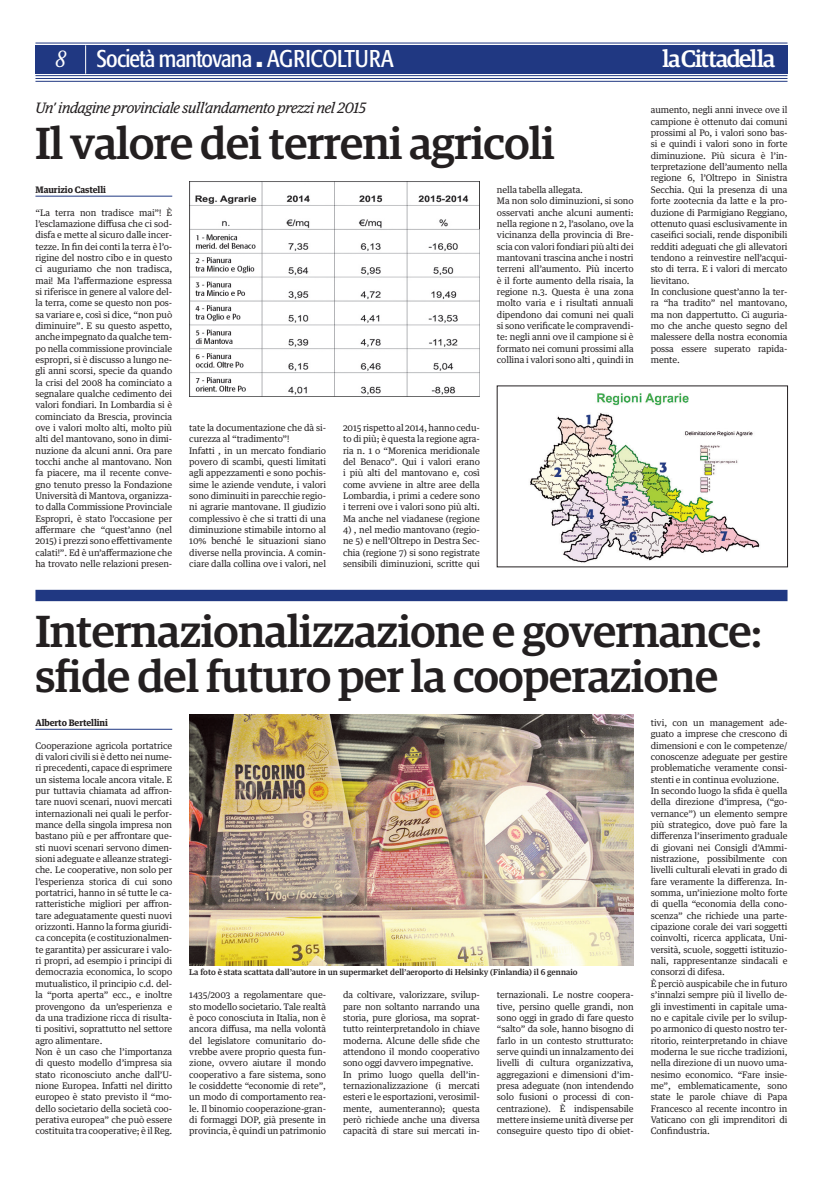
<style>
.page{position:relative;width:823px;height:1191px;background:#fff}
.page>*{position:absolute;margin:0;border:0;box-sizing:border-box;transform-origin:0 0}
.t1{font:500 45px/45.4px "Guardian Egyp";letter-spacing:-.01em;color:#231f20}
.t2{font:condensed 24px "Formata";letter-spacing:-.03em;color:#fff}
.t3{font:500 24px "Guardian Egyp";letter-spacing:-.04em;color:#fff}
.t4{font:24px "Garamond BE Italic Os F";color:#fff}
.t5{font:italic 15px "Guardian Egyp";letter-spacing:-.01em;color:#231f20}
.t6{font:9px/11.3px "Guardian Text Egyp";letter-spacing:-.01em;color:#231f20}
.t7{font:700 9px "Guardian Text Egyp";letter-spacing:-.01em;color:#231f20}
.t8{font:500 8px "Guardian Text Egyp";color:#231f20}
</style>
<div class="page">
<div style="left:35px;top:45px;width:752px;height:29px;background:#203882"></div>
<hr style="left:35px;top:43px;width:752px;height:1px;background:#203882">
<hr style="left:35px;top:75px;width:752px;height:1px;background:#203882">
<hr style="left:35px;top:78px;width:752px;height:1px;background:#203882">
<hr style="left:35px;top:81px;width:752px;height:1px;background:#203882">
<svg style="left:85px;top:45px;width:1px;height:29px"></svg>
<div style="left:35px;top:590px;width:752px;height:11px;background:#203882"></div>
<hr style="left:35px;top:196px;width:137px;height:1px;background:#203882">
<img style="left:189px;top:181px;width:290px;height:216px">
<hr style="left:35px;top:729px;width:137px;height:1px;background:#203882">
<img style="left:189px;top:714px;width:444px;height:252px">
<img style="left:530px;top:393px;width:230px;height:170px">
<h2 class="t4" style="left:55px;top:45px;width:12px">8</h2>
<h2 class="t2" style="left:96px;top:44px;width:298px">Società mantovana ▪ AGRICOLTURA</h2>
<h2 class="t3" style="left:662px;top:41px;width:114px">laCittadella</h2>
<h3 class="t5" style="left:35px;top:98px;width:332px">Un’ indagine provinciale sull’andamento prezzi nel 2015</h3>
<h1 class="t1" style="left:35px;top:117px;width:520px">Il valore dei terreni agricoli</h1>
<p class="t7" style="left:35px;top:182px;width:72px">Maurizio Castelli</p>
<p class="t6" style="left:35px;top:206px;width:138px;text-align:justify">“La terra non tradisce mai”! È l’esclamazione diffusa che ci sod&shy;disfa e mette al sicuro dalle incer&shy;tezze. In fin dei conti la terra è l’o&shy;rigine del nostro cibo e in questo ci auguriamo che non tradisca, mai! Ma l’affermazione espressa si riferisce in genere al valore del&shy;la terra, come se questo non pos&shy;sa variare e, così si dice, “non può diminuire”. E su questo aspetto, anche impegnato da qualche tem&shy;po nella commissione provinciale espropri, si è discusso a lungo ne&shy;gli anni scorsi, specie da quando la crisi del 2008 ha cominciato a segnalare qualche cedimento dei valori fondiari. In Lombardia si è cominciato da Brescia, provincia ove i valori molto alti, molto più alti del mantovano, sono in dimi&shy;nuzione da alcuni anni. Ora pare tocchi anche al mantovano. Non fa piacere, ma il recente conve&shy;gno tenuto presso la Fondazione Università di Mantova, organizza&shy;to dalla Commissione Provinciale Espropri, è stato l’occasione per affermare che “quest’anno (nel 2015) i prezzi sono effettivamente calati!”. Ed è un’affermazione che ha trovato nelle relazioni presen-</p>
<p class="t6" style="left:496px;top:183px;width:138px">nella tabella allegata.<br>Ma non solo diminuzioni, si sono osservati anche alcuni aumenti: nella regione n 2, l’asolano, ove la vicinanza della provincia di Bre&shy;scia con valori fondiari più alti dei mantovani trascina anche i nostri terreni all’aumento. Più incerto è il forte aumento della risaia, la regione n.3. Questa è una zona molto varia e i risultati annuali dipendono dai comuni nei quali si sono verificate le compravendi&shy;te: negli anni ove il campione si è formato nei comuni prossimi alla collina i valori sono alti , quindi in</p>
<p class="t6" style="left:189px;top:421px;width:138px">tate la documentazione che dà si&shy;curezza al “tradimento”!<br>Infatti , in un mercato fondiario povero di scambi, questi limitati agli appezzamenti e sono pochis&shy;sime le aziende vendute, i valori sono diminuiti in parecchie regio&shy;ni agrarie mantovane. Il giudizio complessivo è che si tratti di una diminuzione stimabile intorno al 10% benché le situazioni siano diverse nella provincia. A comin&shy;ciare dalla collina ove i valori, nel</p>
<p class="t6" style="left:343px;top:421px;width:138px;text-align:justify">2015 rispetto al 2014, hanno cedu&shy;to di più; è questa la regione agra&shy;ria n. 1 o “Morenica meridionale del Benaco”. Qui i valori erano i più alti del mantovano e, così come avviene in altre aree della Lombardia, i primi a cedere sono i terreni ove i valori sono più alti.<br>Ma anche nel viadanese (regione</p>
<p class="t6" style="left:343px;top:523px;width:138px;text-align:justify">4) , nel medio mantovano (regio&shy;ne 5) e nell’Oltrepo in Destra Sec&shy;chia (regione 7) si sono registrate sensibili diminuzioni, scritte qui</p>
<p class="t6" style="left:650px;top:104px;width:138px">aumento, negli anni invece ove il campione è ottenuto dai comuni prossimi al Po, i valori sono bas&shy;si e quindi i valori sono in forte diminuzione. Più sicura è l’in&shy;terpretazione dell’aumento nella regione 6, l’Oltrepo in Sinistra<br>Secchia. Qui la presenza di una forte zootecnia da latte e la pro&shy;duzione di Parmigiano Reggiano, ottenuto quasi esclusivamente in caseifici sociali, rende disponibili redditi adeguati che gli allevatori tendono a reinvestire nell’acqui&shy;sto di terra. E i valori di mercato lievitano.<br>In conclusione quest’anno la ter&shy;ra “ha tradito” nel mantovano, ma non dappertutto. Ci auguria&shy;mo che anche questo segno del malessere della nostra economia possa essere superato rapida&shy;mente.</p>
<h1 class="t1" style="left:35px;top:605px;width:727px">Internazionalizzazione e governance: sfide del futuro per la cooperazione</h1>
<p class="t7" style="left:35px;top:715px;width:74px">Alberto Bertellini</p>
<p class="t6" style="left:35px;top:739px;width:138px">Cooperazione agricola portatrice di valori civili si è detto nei nume&shy;ri precedenti, capace di esprimere un sistema locale ancora vitale. E pur tuttavia chiamata ad affron&shy;tare nuovi scenari, nuovi mercati internazionali nei quali le perfor&shy;mance della singola impresa non bastano più e per affrontare que&shy;sti nuovi scenari servono dimen&shy;sioni adeguate e alleanze strategi&shy;che. Le cooperative, non solo per l’esperienza storica di cui sono portatrici, hanno in sé tutte le ca&shy;ratteristiche migliori per affron&shy;tare adeguatamente questi nuovi orizzonti. Hanno la forma giuridi&shy;ca concepita (e costituzionalmen&shy;te garantita) per assicurare i valo&shy;ri propri, ad esempio i principi di democrazia economica, lo scopo mutualistico, il principio c.d. del&shy;la “porta aperta” ecc., e inoltre provengono da un’esperienza e da una tradizione ricca di risulta&shy;ti positivi, soprattutto nel settore agro alimentare.<br>Non è un caso che l’importanza di questo modello d’impresa sia stato riconosciuto anche dall’U&shy;nione Europea. Infatti nel diritto europeo è stato previsto il “mo&shy;dello societario della società coo&shy;perativa europea” che può essere costituita tra cooperative; è il Reg.</p>
<p class="t8" style="left:189px;top:966px;width:389px">La foto è stata scattata dall’autore in un supermarket dell’aeroporto di Helsinky (Finlandia) il 6 gennaio</p>
<p class="t6" style="left:189px;top:988px;width:138px;text-align:justify">1435/2003 a regolamentare que&shy;sto modello societario. Tale realtà è poco conosciuta in Italia, non è ancora diffusa, ma nella volontà del legislatore comunitario do&shy;vrebbe avere proprio questa fun&shy;zione, ovvero aiutare il mondo cooperativo a fare sistema, sono le cosiddette “economie di rete”, un modo di comportamento rea&shy;le. Il binomio cooperazione-gran&shy;di formaggi DOP, già presente in provincia, è quindi un patrimonio</p>
<p class="t6" style="left:343px;top:988px;width:138px">da coltivare, valorizzare, svilup&shy;pare non soltanto narrando una storia, pure gloriosa, ma soprat&shy;tutto reinterpretandolo in chiave moderna. Alcune delle sfide che attendono il mondo cooperativo sono oggi davvero impegnative.<br>In primo luogo quella dell’in&shy;ternazionalizzazione (i mercati esteri e le esportazioni, verosimil&shy;mente, aumenteranno); questa però richiede anche una diversa capacità di stare sui mercati in-</p>
<p class="t6" style="left:496px;top:988px;width:138px;text-align:justify">ternazionali. Le nostre coopera&shy;tive, persino quelle grandi, non sono oggi in grado di fare questo “salto” da sole, hanno bisogno di farlo in un contesto strutturato: serve quindi un innalzamento dei livelli di cultura organizzativa, aggregazioni e dimensioni d’im&shy;presa adeguate (non intendendo solo fusioni o processi di con&shy;centrazione). È indispensabile mettere insieme unità diverse per conseguire questo tipo di obiet-</p>
<p class="t6" style="left:650px;top:716px;width:138px">tivi, con un management ade&shy;guato a imprese che crescono di dimensioni e con le competenze/ conoscenze adeguate per gestire problematiche veramente consi&shy;stenti e in continua evoluzione.<br>In secondo luogo la sfida è quella della direzione d’impresa, (“go&shy;vernance”) un elemento sempre più strategico, dove può fare la differenza l’inserimento graduale di giovani nei Consigli d’Ammi&shy;nistrazione, possibilmente con livelli culturali elevati in grado di fare veramente la differenza. In&shy;somma, un’iniezione molto forte di quella “economia della cono&shy;scenza” che richiede una parte&shy;cipazione corale dei vari soggetti coinvolti, ricerca applicata, Uni&shy;versità, scuole, soggetti istituzio&shy;nali, rappresentanze sindacali e consorzi di difesa.<br>È perciò auspicabile che in futuro s’innalzi sempre più il livello de&shy;gli investimenti in capitale uma&shy;no e capitale civile per lo svilup&shy;po armonico di questo nostro ter&shy;ritorio, reinterpretando in chiave moderna le sue ricche tradizioni, nella direzione di un nuovo uma&shy;nesimo economico. “Fare insie&shy;me”, emblematicamente, sono state le parole chiave di Papa<br>Francesco al recente incontro in<br>Vaticano con gli imprenditori di<br>Confindustria.</p>
</div>
